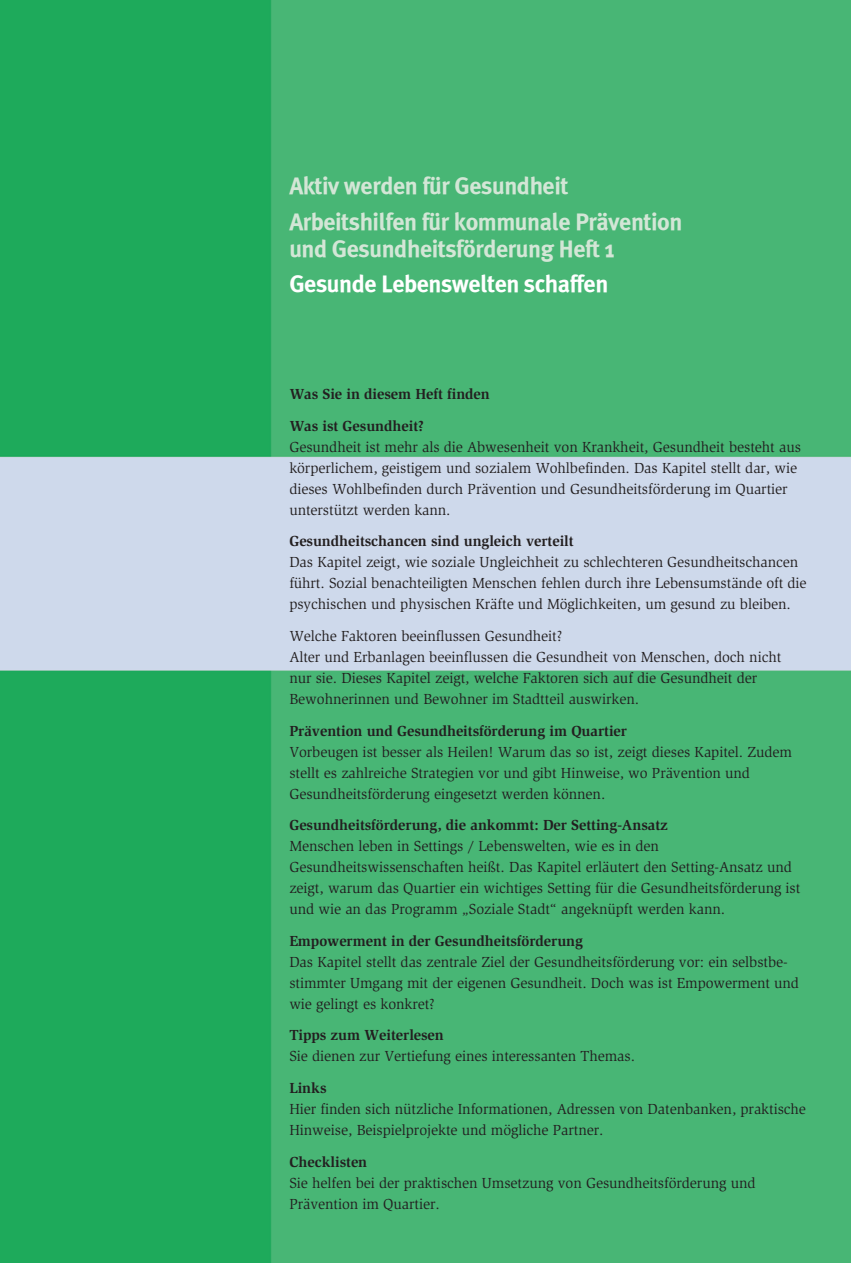
<style>
.page{position:relative;width:851px;height:1263px;background:#fff}
.page>*{position:absolute;margin:0;border:0;box-sizing:border-box;transform-origin:0 0}
.t1{font:700 24px/35.5px "Meta Plus";letter-spacing:-.02em;color:#d3e6d6}
.t2{font:700 24px "Meta Plus";letter-spacing:-.02em;color:#fff}
.t3{font:15px/21px "Slimbach";letter-spacing:-.005em;color:#231f20}
.t4{font:700 15px/31.7px "Slimbach";letter-spacing:-.005em;color:#231f20}
</style>
<div class="page">
<img style="left:0;top:0;width:850px;height:1263px">
<h1 class="t1" style="left:289px;top:168px;width:394px">Aktiv werden für Gesundheit<br>Arbeitshilfen für kommunale Prävention</h1>
<h1 class="t1" style="left:289px;top:231px;width:327px">und Gesundheitsförderung Heft 1</h1>
<h1 class="t2" style="left:289px;top:270px;width:320px">Gesunde Lebenswelten schaffen</h1>
<p class="t4" style="left:289px;top:378px;width:202px">Was Sie in diesem Heft finden<br>Was ist Gesundheit?</p>
<p class="t3" style="left:289px;top:436px;width:513px">Gesundheit ist mehr als die Abwesenheit von Krankheit, Gesundheit besteht aus körperlichem, geistigem und sozialem Wohlbefinden. Das Kapitel stellt dar, wie dieses Wohlbefinden durch Prävention und Gesundheitsförderung im Quartier unterstützt werden kann.</p>
<p class="t4" style="left:289px;top:525px;width:286px">Gesundheitschancen sind ungleich verteilt</p>
<p class="t3" style="left:289px;top:552px;width:519px">Das Kapitel zeigt, wie soziale Ungleichheit zu schlechteren Gesundheitschancen führt. Sozial benachteiligten Menschen fehlen durch ihre Lebensumstände oft die psychischen und physischen Kräfte und Möglichkeiten, um gesund zu bleiben.</p>
<p class="t3" style="left:289px;top:625px;width:493px">Welche Faktoren beeinflussen Gesundheit?<br>Alter und Erbanlagen beeinflussen die Gesundheit von Menschen, doch nicht nur sie. Dieses Kapitel zeigt, welche Faktoren sich auf die Gesundheit der Bewohnerinnen und Bewohner im Stadtteil auswirken.</p>
<p class="t4" style="left:289px;top:715px;width:339px">Prävention und Gesundheitsförderung im Quartier</p>
<p class="t3" style="left:289px;top:741px;width:504px">Vorbeugen ist besser als Heilen! Warum das so ist, zeigt dieses Kapitel. Zudem stellt es zahlreiche Strategien vor und gibt Hinweise, wo Prävention und<br>Gesundheitsförderung eingesetzt werden können.</p>
<p class="t4" style="left:289px;top:809px;width:380px">Gesundheitsförderung, die ankommt: Der Setting-Ansatz</p>
<p class="t3" style="left:289px;top:836px;width:512px">Menschen leben in Settings / Lebenswelten, wie es in den Gesundheitswissenschaften heißt. Das Kapitel erläutert den Setting-Ansatz und zeigt, warum das Quartier ein wichtiges Setting für die Gesundheitsförderung ist und wie an das Programm „Soziale Stadt“ angeknüpft werden kann.</p>
<p class="t4" style="left:289px;top:925px;width:295px">Empowerment in der Gesundheitsförderung</p>
<p class="t3" style="left:289px;top:951px;width:511px">Das Kapitel stellt das zentrale Ziel der Gesundheitsförderung vor: ein selbstbe&shy;stimmter Umgang mit der eigenen Gesundheit. Doch was ist Empowerment und wie gelingt es konkret?</p>
<p class="t4" style="left:289px;top:1019px;width:156px">Tipps zum Weiterlesen</p>
<p class="t3" style="left:289px;top:1046px;width:347px">Sie dienen zur Vertiefung eines interessanten Themas.</p>
<p class="t4" style="left:289px;top:1072px;width:39px">Links</p>
<p class="t3" style="left:289px;top:1099px;width:518px">Hier finden sich nützliche Informationen, Adressen von Datenbanken, praktische<br>Hinweise, Beispielprojekte und mögliche Partner.</p>
<p class="t4" style="left:289px;top:1146px;width:79px">Checklisten</p>
<p class="t3" style="left:289px;top:1172px;width:467px">Sie helfen bei der praktischen Umsetzung von Gesundheitsförderung und<br>Prävention im Quartier.</p>
</div>
